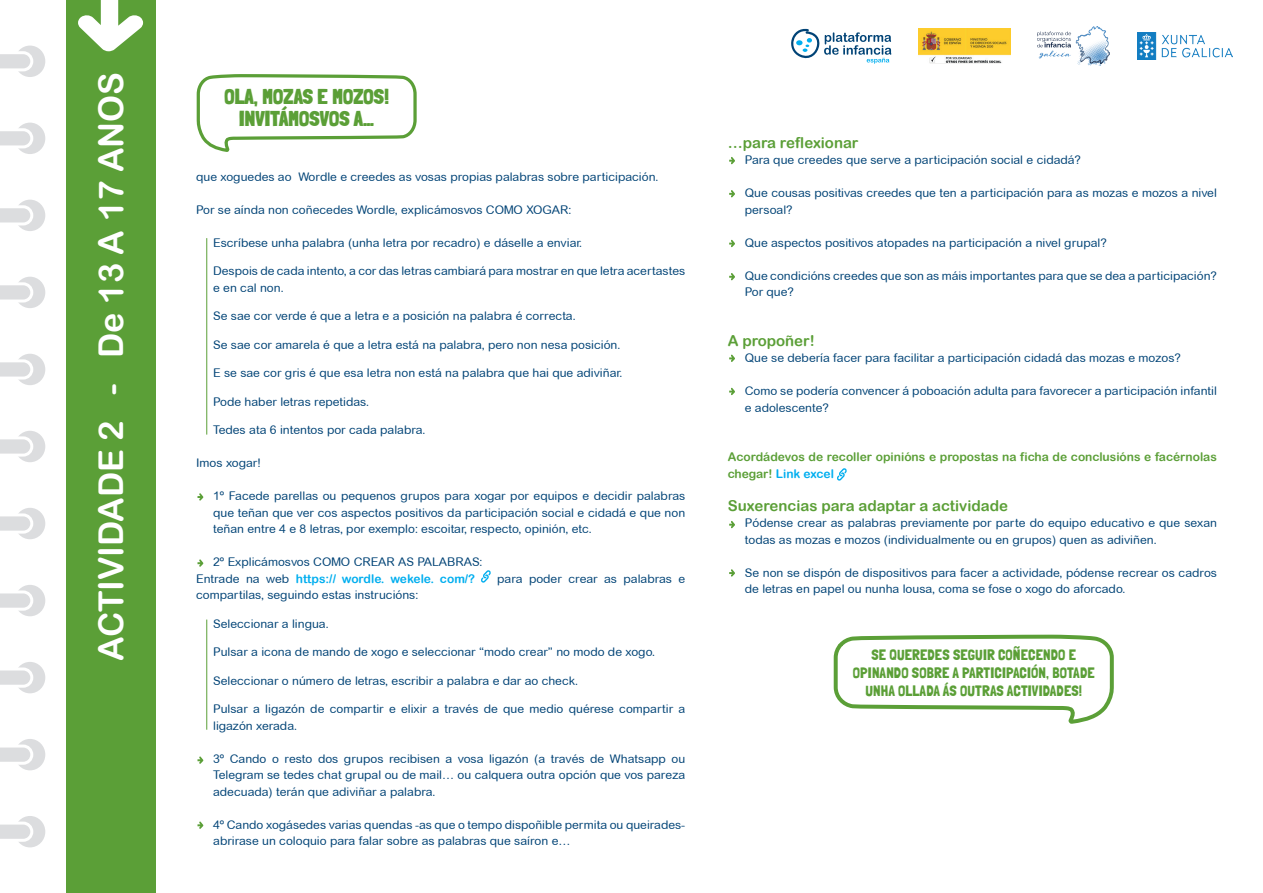
<style>
.page{position:relative;width:1263px;height:893px;background:#fff}
.page>*{position:absolute;margin:0;border:0;box-sizing:border-box;transform-origin:0 0}
.t1{font:34.2px "Arial Rounded MT Bold";color:#fff}
.t2{font:900 21px/22.5px "Londrina Solid";letter-spacing:.01em;color:#5b9f37;text-align:center}
.t3{font:15px/18.5px "Londrina Solid";letter-spacing:.01em;color:#5b9f37;text-align:center}
.t4{font:15px "Arial Rounded MT Bold";color:#5b9f37}
.t5{font:12px/16.5px "Arial Rounded MT";color:#014376}
.t6{font:12px/16.5px "Arial Rounded MT Bold";color:#5b9f37}
.t7{font:12px "Arial Rounded MT Bold";color:#00aeef}
.s1{font-family:"Arial Rounded MT";color:#014376}
.s2{color:#00aeef}
</style>
<div class="page">
<div style="left:66px;top:0;width:89px;height:892px;background:#5b9f37"></div>
<svg style="left:78px;top:0;width:65px;height:51px"></svg>
<div style="left:15px;top:46px;width:30px;height:31px;background:#dcdddf;border-radius:50%"></div>
<svg style="left:0;top:51px;width:33px;height:20px"></svg>
<div style="left:15px;top:354px;width:30px;height:31px;background:#dcdddf;border-radius:50%"></div>
<svg style="left:0;top:359px;width:33px;height:21px"></svg>
<div style="left:15px;top:200px;width:30px;height:31px;background:#dcdddf;border-radius:50%"></div>
<svg style="left:0;top:205px;width:33px;height:20px"></svg>
<div style="left:15px;top:508px;width:30px;height:31px;background:#dcdddf;border-radius:50%"></div>
<svg style="left:0;top:513px;width:33px;height:21px"></svg>
<div style="left:15px;top:739px;width:30px;height:31px;background:#dcdddf;border-radius:50%"></div>
<svg style="left:0;top:744px;width:33px;height:21px"></svg>
<div style="left:15px;top:123px;width:30px;height:31px;background:#dcdddf;border-radius:50%"></div>
<svg style="left:0;top:128px;width:33px;height:20px"></svg>
<div style="left:15px;top:431px;width:30px;height:31px;background:#dcdddf;border-radius:50%"></div>
<svg style="left:0;top:436px;width:33px;height:21px"></svg>
<div style="left:15px;top:662px;width:30px;height:31px;background:#dcdddf;border-radius:50%"></div>
<svg style="left:0;top:667px;width:33px;height:21px"></svg>
<div style="left:15px;top:277px;width:30px;height:31px;background:#dcdddf;border-radius:50%"></div>
<svg style="left:0;top:282px;width:33px;height:20px"></svg>
<div style="left:15px;top:585px;width:30px;height:31px;background:#dcdddf;border-radius:50%"></div>
<svg style="left:0;top:590px;width:33px;height:21px"></svg>
<div style="left:15px;top:816px;width:30px;height:31px;background:#dcdddf;border-radius:50%"></div>
<svg style="left:0;top:822px;width:33px;height:20px"></svg>
<svg style="left:481px;top:570px;width:10px;height:13px"></svg>
<svg style="left:837px;top:468px;width:10px;height:13px"></svg>
<svg style="left:729px;top:521px;width:6px;height:7px"></svg>
<svg style="left:729px;top:355px;width:6px;height:7px"></svg>
<svg style="left:729px;top:388px;width:6px;height:7px"></svg>
<svg style="left:729px;top:569px;width:6px;height:8px"></svg>
<svg style="left:196px;top:74px;width:221px;height:78px"></svg>
<svg style="left:833px;top:634px;width:281px;height:90px"></svg>
<svg style="left:197px;top:493px;width:6px;height:8px"></svg>
<svg style="left:197px;top:559px;width:6px;height:8px"></svg>
<svg style="left:197px;top:821px;width:6px;height:8px"></svg>
<svg style="left:197px;top:756px;width:6px;height:8px"></svg>
<svg style="left:729px;top:157px;width:6px;height:7px"></svg>
<svg style="left:729px;top:190px;width:6px;height:7px"></svg>
<svg style="left:729px;top:240px;width:6px;height:7px"></svg>
<svg style="left:729px;top:273px;width:6px;height:7px"></svg>
<hr style="left:206px;top:620px;width:1px;height:110px;background:#5b9f37">
<hr style="left:206px;top:238px;width:1px;height:197px;background:#5b9f37">
<img style="left:919px;top:29px;width:91px;height:35px">
<svg style="left:791px;top:28px;width:100px;height:36px"></svg>
<img style="left:1037px;top:27px;width:73px;height:39px">
<img style="left:1137px;top:33px;width:95px;height:27px">
<h1 class="t1" style="left:91px;top:661px;width:591px;rotate:-90deg">ACTIVIDADE 2 - De 13 A 17 ANOS</h1>
<h2 class="t2" style="left:224px;top:85px;width:166px">OLA, MOZAS E MOZOS!<br>INVITÁMOSVOS A…</h2>
<p class="t5" style="left:196px;top:168px;width:464px">que xoguedes ao Wordle e creedes as vosas propias palabras sobre participación.</p>
<p class="t5" style="left:196px;top:201px;width:377px">Por se aínda non coñecedes Wordle, explicámosvos COMO XOGAR:</p>
<p class="t5" style="left:213px;top:234px;width:370px">Escríbese unha palabra (unha letra por recadro) e dáselle a enviar.</p>
<p class="t5" style="left:213px;top:263px;width:474px">Despois de cada intento, a cor das letras cambiará para mostrar en que letra acertastes e en cal non.</p>
<p class="t5" style="left:213px;top:308px;width:364px">Se sae cor verde é que a letra e a posición na palabra é correcta.</p>
<p class="t5" style="left:213px;top:336px;width:409px">Se sae cor amarela é que a letra está na palabra, pero non nesa posición.</p>
<p class="t5" style="left:213px;top:365px;width:411px">E se sae cor gris é que esa letra non está na palabra que hai que adiviñar.</p>
<p class="t5" style="left:213px;top:393px;width:157px">Pode haber letras repetidas.</p>
<p class="t5" style="left:213px;top:422px;width:214px">Tedes ata 6 intentos por cada palabra.</p>
<p class="t5" style="left:196px;top:455px;width:67px">Imos xogar!</p>
<p class="t5" style="left:213px;top:488px;width:474px;text-align:justify">1º Facede parellas ou pequenos grupos para xogar por equipos e decidir palabras que teñan que ver cos aspectos positivos da participación social e cidadá e que non teñan entre 4 e 8 letras, por exemplo: escoitar, respecto, opinión, etc.</p>
<p class="t5" style="left:213px;top:554px;width:271px">2º Explicámosvos COMO CREAR AS PALABRAS:</p>
<p class="t7" style="left:196px;top:571px;width:281px"><span class="s1">Entrade na web</span> https:// wordle. wekele. com/?</p>
<p class="t5" style="left:497px;top:570px;width:190px">para poder crear as palabras e</p>
<p class="t5" style="left:196px;top:587px;width:224px">compartilas, seguindo estas instrucións:</p>
<p class="t5" style="left:213px;top:615px;width:117px">Seleccionar a lingua.</p>
<p class="t5" style="left:213px;top:644px;width:443px">Pulsar a icona de mando de xogo e seleccionar “modo crear” no modo de xogo.</p>
<p class="t5" style="left:213px;top:672px;width:366px">Seleccionar o número de letras, escribir a palabra e dar ao check.</p>
<p class="t5" style="left:213px;top:701px;width:474px">Pulsar a ligazón de compartir e elixir a través de que medio quérese compartir a ligazón xerada.</p>
<p class="t5" style="left:213px;top:750px;width:474px;text-align:justify">3º Cando o resto dos grupos recibisen a vosa ligazón (a través de Whatsapp ou Telegram se tedes chat grupal ou de mail… ou calquera outra opción que vos pareza adecuada) terán que adiviñar a palabra.</p>
<p class="t5" style="left:213px;top:816px;width:474px">4º Cando xogásedes varias quendas -as que o tempo dispoñible permita ou queirades&shy;abrirase un coloquio para falar sobre as palabras que saíron e…</p>
<p class="t4" style="left:728px;top:133px;width:132px">…para reflexionar</p>
<p class="t5" style="left:745px;top:152px;width:338px">Para que creedes que serve a participación social e cidadá?</p>
<p class="t5" style="left:745px;top:185px;width:474px">Que cousas positivas creedes que ten a participación para as mozas e mozos a nivel persoal?</p>
<p class="t5" style="left:745px;top:234px;width:363px">Que aspectos positivos atopades na participación a nivel grupal?</p>
<p class="t5" style="left:745px;top:267px;width:474px">Que condicións creedes que son as máis importantes para que se dea a participación?<br>Por que?</p>
<p class="t4" style="left:728px;top:331px;width:88px">A propoñer!</p>
<p class="t5" style="left:745px;top:350px;width:437px">Que se debería facer para facilitar a participación cidadá das mozas e mozos?</p>
<p class="t5" style="left:745px;top:383px;width:474px">Como se podería convencer á poboación adulta para favorecer a participación infantil e adolescente?</p>
<p class="t6" style="left:728px;top:448px;width:491px">Acordádevos de recoller opinións e propostas na ficha de conclusións e facérnolas chegar! <span class="s2">Link excel</span></p>
<p class="t4" style="left:728px;top:496px;width:282px">Suxerencias para adaptar a actividade</p>
<p class="t5" style="left:745px;top:515px;width:474px">Pódense crear as palabras previamente por parte do equipo educativo e que sexan todas as mozas e mozos (individualmente ou en grupos) quen as adiviñen.</p>
<p class="t5" style="left:745px;top:564px;width:474px">Se non se dispón de dispositivos para facer a actividade, pódense recrear os cadros de letras en papel ou nunha lousa, coma se fose o xogo do aforcado.</p>
<p class="t3" style="left:853px;top:645px;width:243px">SE QUEREDES SEGUIR COÑECENDO E<br>OPINANDO SOBRE A PARTICIPACIÓN, BOTADE<br>UNHA OLLADA ÁS OUTRAS ACTIVIDADES!</p>
</div>
